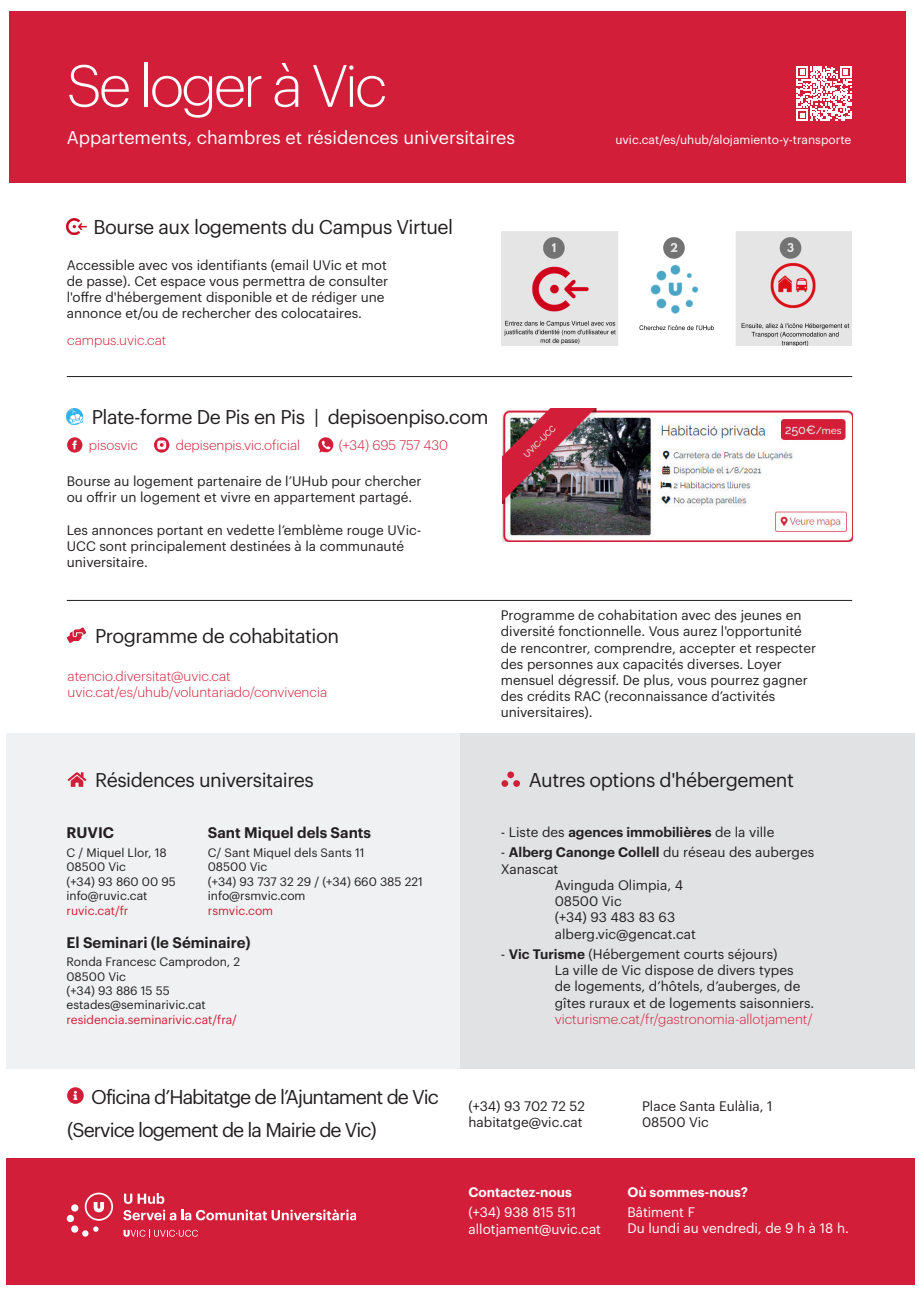
<style>
.page{position:relative;width:919px;height:1289px;background:#fff}
.page>*{position:absolute;margin:0;border:0;box-sizing:border-box;transform-origin:0 0}
.t1{font:300 58.2px "Graphik";letter-spacing:-.05em;color:#fff}
.t2{font:19.5px "Graphik";letter-spacing:-.025em;color:#231f20}
.t3{font:19.5px/33px "Graphik";letter-spacing:-.05em;color:#231f20}
.t4{font:18px "Graphik";color:#fff}
.t5{font:600 15px "Graphik";color:#231f20}
.t6{font:13.5px/16.2px "Graphik";color:#231f20}
.t7{font:300 13.5px/16.2px "Graphik";color:#d21e38}
.t8{font:13.5px "Graphik";color:#fff}
.t9{font:600 13.5px "Graphik";color:#231f20}
.t10{font:600 13.5px "Graphik";color:#fff}
.t11{font:12px "Graphik";color:#231f20}
.t12{font:12px "Graphik";color:#d21e38}
.t13{font:12px "Graphik";color:#fff}
.s1{font-weight:400}
.s2{font-weight:600}
</style>
<div class="page">
<div style="left:460px;top:733px;width:454px;height:336px;background:#e1e2e4"></div>
<div style="left:6px;top:733px;width:453px;height:336px;background:#f0f1f2"></div>
<div style="left:6px;top:1157px;width:908px;height:127px;background:#d31e39"></div>
<div style="left:9px;top:12px;width:897px;height:171px;background:#d31e39"></div>
<img style="left:67px;top:218px;width:20px;height:16px">
<img style="left:67px;top:408px;width:16px;height:16px">
<svg style="left:67px;top:627px;width:19px;height:16px"></svg>
<div style="left:513px;top:780px;width:7px;height:6px;background:#d21e38;border-radius:50%"></div>
<div style="left:501px;top:780px;width:7px;height:6px;background:#d21e38;border-radius:50%"></div>
<div style="left:507px;top:771px;width:7px;height:7px;background:#d21e38;border-radius:50%"></div>
<svg style="left:67px;top:1087px;width:17px;height:16px"></svg>
<svg style="left:796px;top:66px;width:55px;height:55px"></svg>
<div style="left:67px;top:1214px;width:7px;height:8px;background:#fff;border-radius:50%"></div>
<svg style="left:124px;top:1193px;width:8px;height:10px"></svg>
<svg style="left:138px;top:1193px;width:26px;height:10px"></svg>
<svg style="left:123px;top:1209px;width:232px;height:11px"></svg>
<svg style="left:123px;top:1229px;width:75px;height:8px"></svg>
<svg style="left:71px;top:1192px;width:42px;height:44px"></svg>
<img style="left:501px;top:231px;width:350px;height:114px">
<img style="left:502px;top:408px;width:350px;height:134px">
<svg style="left:67px;top:437px;width:15px;height:15px"></svg>
<svg style="left:318px;top:437px;width:16px;height:15px"></svg>
<svg style="left:154px;top:437px;width:15px;height:15px"></svg>
<svg style="left:68px;top:772px;width:18px;height:14px"></svg>
<hr style="left:67px;top:600px;width:785px;height:1px;background:#231f20">
<hr style="left:67px;top:376px;width:785px;height:1px;background:#231f20">
<p class="t1" style="left:67px;top:43px;width:322px">Se loger à Vic</p>
<p class="t4" style="left:67px;top:123px;width:450px">Appartements, chambres et résidences universitaires</p>
<p class="t2" style="left:94px;top:212px;width:361px">Bourse aux logements du Campus Virtuel</p>
<p class="t6" style="left:67px;top:255px;width:323px">Accessible avec vos identifiants (email UVic et mot de passe). Cet espace vous permettra de consulter l'offre d'hébergement disponible et de rédiger une annonce et/ou de rechercher des colocataires.</p>
<p class="t7" style="left:67px;top:331px;width:101px">campus.uvic.cat</p>
<p class="t2" style="left:92px;top:402px;width:398px">Plate-forme De Pis en Pis | depisoenpiso.com</p>
<p class="t7" style="left:89px;top:436px;width:51px">pisosvic</p>
<p class="t7" style="left:176px;top:436px;width:126px">depisenpis.vic.oficial</p>
<p class="t7" style="left:339px;top:436px;width:111px">(+34) 695 757 430</p>
<p class="t6" style="left:67px;top:472px;width:356px">Bourse au logement partenaire de l’UHub pour chercher ou offrir un logement et vivre en appartement partagé.</p>
<p class="t6" style="left:67px;top:520px;width:356px">Les annonces portant en vedette l’emblème rouge UVic-<br>UCC sont principalement destinées à la communauté universitaire.</p>
<p class="t13" style="left:615px;top:131px;width:237px">uvic.cat/es/uhub/alojamiento-y-transporte</p>
<p class="t2" style="left:95px;top:621px;width:245px">Programme de cohabitation</p>
<p class="t7" style="left:68px;top:667px;width:261px">atencio.diversitat@uvic.cat uvic.cat/es/uhub/voluntariado/convivencia</p>
<p class="t2" style="left:95px;top:765px;width:220px">Résidences universitaires</p>
<p class="t5" style="left:208px;top:821px;width:165px">Sant Miquel dels Sants</p>
<p class="t11" style="left:208px;top:843px;width:158px">C/ Sant Miquel dels Sants 11</p>
<p class="t11" style="left:208px;top:858px;width:61px">08500 Vic</p>
<p class="t11" style="left:208px;top:872px;width:216px">(+34) 93 737 32 29 / (+34) 660 385 221</p>
<p class="t11" style="left:208px;top:886px;width:99px">info@rsmvic.com</p>
<p class="t12" style="left:208px;top:901px;width:67px">rsmvic.com</p>
<p class="t5" style="left:67px;top:821px;width:49px">RUVIC</p>
<p class="t11" style="left:67px;top:843px;width:102px">C / Miquel Llor, 18</p>
<p class="t11" style="left:67px;top:858px;width:61px">08500 Vic</p>
<p class="t11" style="left:67px;top:872px;width:111px">(+34) 93 860 00 95</p>
<p class="t11" style="left:67px;top:886px;width:82px">info@ruvic.cat</p>
<p class="t12" style="left:67px;top:901px;width:63px">ruvic.cat/fr</p>
<p class="t5" style="left:67px;top:930px;width:185px">El Seminari (le Séminaire)</p>
<p class="t11" style="left:67px;top:952px;width:175px">Ronda Francesc Camprodon, 2</p>
<p class="t11" style="left:67px;top:967px;width:61px">08500 Vic</p>
<p class="t11" style="left:67px;top:981px;width:105px">(+34) 93 886 15 55</p>
<p class="t11" style="left:67px;top:996px;width:141px">estades@seminarivic.cat</p>
<p class="t12" style="left:67px;top:1010px;width:172px">residencia.seminarivic.cat/fra/</p>
<p class="t3" style="left:67px;top:1078px;width:373px;text-indent:24px">Oficina d’Habitatge de l’Ajuntament de Vic (Service logement de la Mairie de Vic)</p>
<p class="t6" style="left:500px;top:606px;width:317px">Programme de cohabitation avec des jeunes en diversité fonctionnelle. Vous aurez l'opportunité de rencontrer, comprendre, accepter et respecter des personnes aux capacités diverses. Loyer mensuel dégressif. De plus, vous pourrez gagner des crédits RAC (reconnaissance d’activités universitaires).</p>
<p class="t2" style="left:529px;top:765px;width:266px">Autres options d'hébergement</p>
<p class="t9" style="left:500px;top:821px;width:275px"><span class="s1">- Liste des</span> agences immobilières <span class="s1">de la ville</span></p>
<p class="t6" style="left:500px;top:843px;width:315px">- <span class="s2">Alberg Canonge Collell</span> du réseau des auberges<br>Xanascat</p>
<p class="t6" style="left:554px;top:875px;width:143px">Avinguda Olimpia, 4<br>08500 Vic<br>(+34) 93 483 83 63 alberg.vic@gencat.cat</p>
<p class="t6" style="left:554px;top:944px;width:247px;text-indent:-54px">- <span class="s2">Vic Turisme</span> (Hébergement courts séjours)<br>La ville de Vic dispose de divers types de logements, d’hôtels, d’auberges, de</p>
<p class="t6" style="left:554px;top:993px;width:261px">gîtes ruraux et de logements saisonniers.</p>
<p class="t7" style="left:554px;top:1009px;width:259px">victurisme.cat/fr/gastronomia-allotjament/</p>
<p class="t6" style="left:468px;top:1096px;width:118px">(+34) 93 702 72 52</p>
<p class="t6" style="left:468px;top:1113px;width:116px">habitatge@vic.cat</p>
<p class="t10" style="left:468px;top:1181px;width:105px">Contactez-nous</p>
<p class="t8" style="left:468px;top:1202px;width:109px">(+34) 938 815 511</p>
<p class="t8" style="left:468px;top:1218px;width:134px">allotjament@uvic.cat</p>
<p class="t6" style="left:642px;top:1096px;width:132px">Place Santa Eulàlia, 1</p>
<p class="t6" style="left:642px;top:1113px;width:68px">08500 Vic</p>
<p class="t10" style="left:627px;top:1181px;width:122px">Où sommes-nous?</p>
<p class="t8" style="left:627px;top:1201px;width:69px">Bâtiment F</p>
<p class="t8" style="left:627px;top:1218px;width:223px">Du lundi au vendredi, de 9 h à 18 h.</p>
</div>
